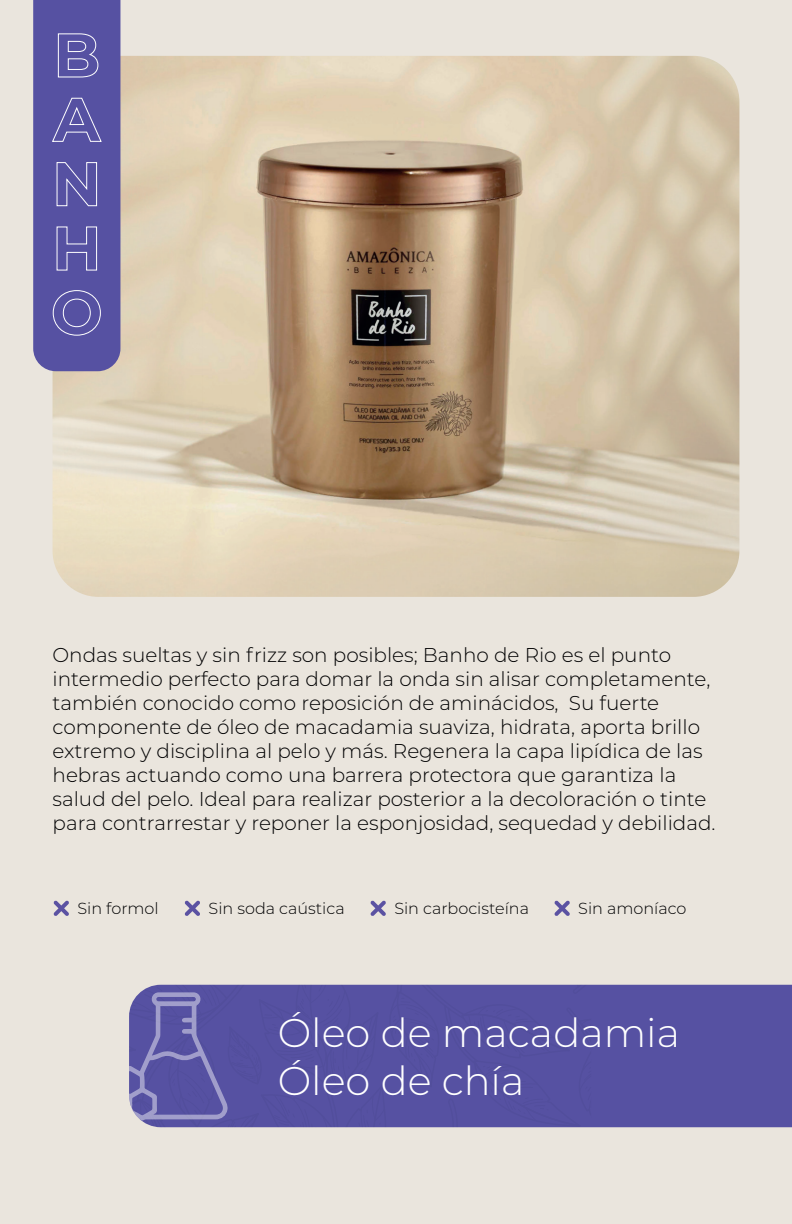
<style>
.page{position:relative;width:792px;height:1224px;background:#eae5dd}
.page>*{position:absolute;margin:0;border:0;box-sizing:border-box;transform-origin:0 0}
.t1{font:300 40px/48px "Montserrat";color:#fff}
.t2{font:300 20px/24px "Montserrat";color:#000001}
.t3{font:300 16px "Montserrat";color:#000001}
</style>
<div class="page">
<img style="left:53px;top:56px;width:686px;height:541px">
<svg style="left:33px;top:0;width:87px;height:371px;background:#5d58a5"></svg>
<svg style="left:54px;top:901px;width:15px;height:15px"></svg>
<svg style="left:185px;top:901px;width:15px;height:15px"></svg>
<svg style="left:370px;top:901px;width:16px;height:15px"></svg>
<svg style="left:554px;top:901px;width:16px;height:15px"></svg>
<div style="left:591px;top:985px;width:201px;height:142px;background:#5651a2"></div>
<div style="left:129px;top:985px;width:462px;height:142px;background:#5651a2"></div>
<svg style="left:129px;top:992px;width:99px;height:128px"></svg>
<p class="t2" style="left:53px;top:643px;width:665px">Ondas sueltas y sin frizz son posibles; Banho de Rio es el punto intermedio perfecto para domar la onda sin alisar completamente, también conocido como reposición de aminácidos, Su fuerte componente de óleo de macadamia suaviza, hidrata, aporta brillo extremo y disciplina al pelo y más. Regenera la capa lipídica de las hebras actuando como una barrera protectora que garantiza la salud del pelo. Ideal para realizar posterior a la decoloración o tinte para contrarrestar y reponer la esponjosidad, sequedad y debilidad.</p>
<p class="t3" style="left:77px;top:897px;width:83px">Sin formol</p>
<p class="t3" style="left:209px;top:897px;width:138px">Sin soda caústica</p>
<p class="t3" style="left:394px;top:897px;width:136px">Sin carbocisteína</p>
<p class="t3" style="left:578px;top:897px;width:110px">Sin amoníaco</p>
<h1 class="t1" style="left:278px;top:1007px;width:404px">Óleo de macadamia<br>Óleo de chía</h1>
</div>
